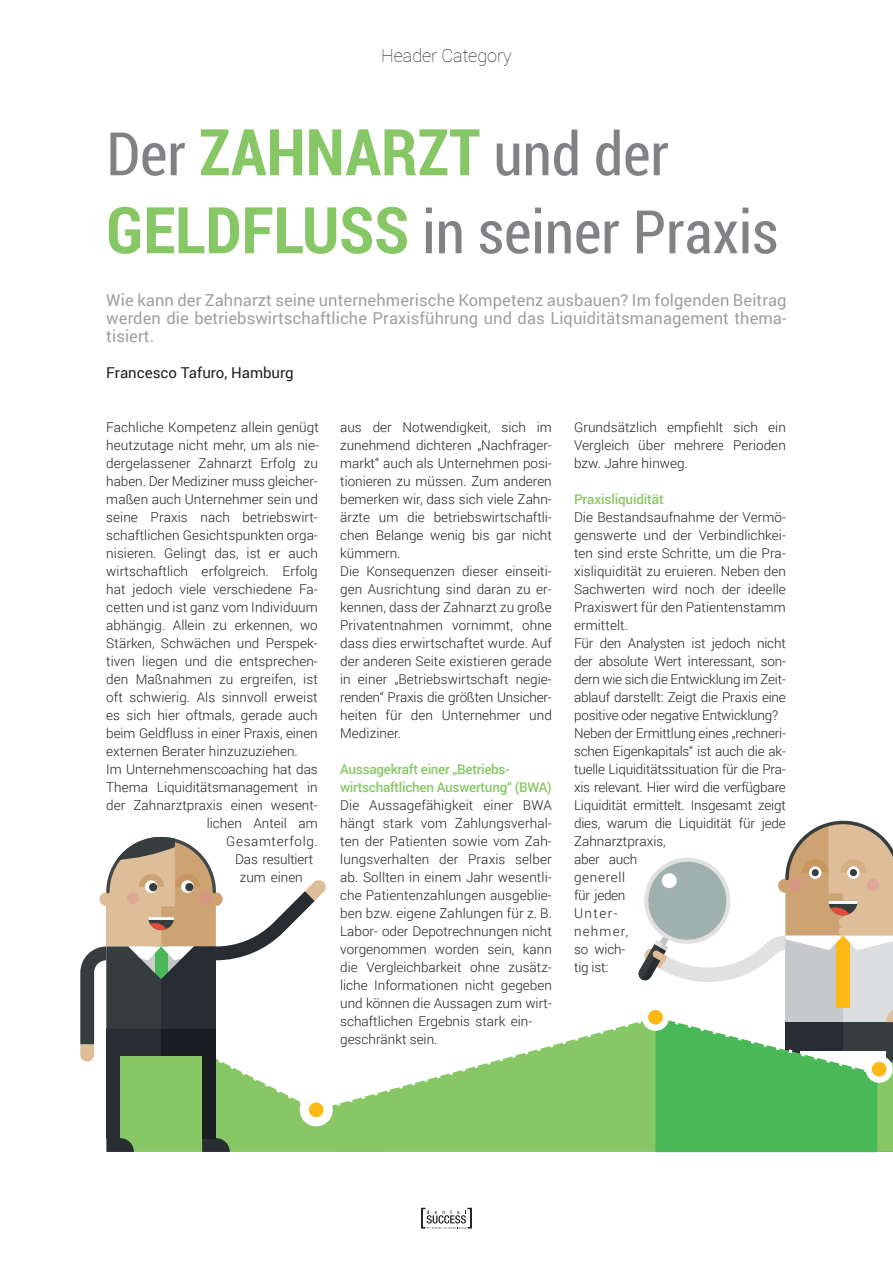
<style>
.page{position:relative;width:893px;height:1263px;background:#fff}
.page>*{position:absolute;margin:0;border:0;box-sizing:border-box;transform-origin:0 0}
.Headline{font:60px/78px "Roboto Condensed";color:#808285}
.t1{font:100 18px "Roboto";color:#231f20}
.Teaser{font:16.5px/18px "Roboto";letter-spacing:.005em;color:#9d9fa2;text-align:justify}
.Author{font:15px "Roboto";color:#231f20}
.Content{font:300 13.5px/18px "Roboto";color:#231f20;text-align:justify}
.Crossheading{font:500 13.5px/18px "Roboto";letter-spacing:-.02em;color:#87c765}
.Content-2{font:300 13.5px "Roboto";letter-spacing:.045em;color:#231f20}
.s1{font-weight:700;font-size:64.5px;color:#87c765}
</style>
<div class="page">
<svg style="left:421px;top:1208px;width:51px;height:21px"></svg>
<svg style="left:644px;top:821px;width:249px;height:81px"></svg>
<div style="left:378px;top:1113px;width:277px;height:39px;background:#87c765"></div>
<svg style="left:655px;top:1113px;width:238px;height:39px;background:#4db957"></svg>
<svg style="left:80px;top:837px;width:298px;height:315px"></svg>
<div style="left:300px;top:1093px;width:33px;height:33px;background:#fff;border-radius:50%"></div>
<svg style="left:215px;top:902px;width:678px;height:211px"></svg>
<div style="left:648px;top:1010px;width:15px;height:14px;background:#fcb814;border-radius:50%"></div>
<div style="left:309px;top:1102px;width:15px;height:15px;background:#fcb814;border-radius:50%"></div>
<div style="left:865px;top:1055px;width:28px;height:28px;background:#fff;border-radius:50%"></div>
<div style="left:872px;top:1062px;width:14px;height:14px;background:#fcb814;border-radius:50%"></div>
<h2 class="t1" style="left:381px;top:43px;width:132px">Header Category</h2>
<p class="Headline" style="left:106px;top:113px;width:674px">Der <span class="s1">ZAHNARZT</span> und der<br><span class="s1">GELDFLUSS</span> in seiner Praxis</p>
<p class="Teaser" style="left:106px;top:291px;width:682px">Wie kann der Zahnarzt seine unternehmerische Kompetenz ausbauen? Im folgenden Beitrag werden die betriebswirtschaftliche Praxisführung und das Liquiditätsmanagement thema&shy;tisiert.</p>
<p class="Author" style="left:106px;top:362px;width:189px">Francesco Tafuro, Hamburg</p>
<p class="Content" style="left:106px;top:418px;width:214px">Fachliche Kompetenz allein genügt heutzutage nicht mehr, um als nie&shy;dergelassener Zahnarzt Erfolg zu haben. Der Mediziner muss gleicher&shy;maßen auch Unternehmer sein und seine Praxis nach betriebswirt&shy;schaftlichen Gesichtspunkten orga&shy;nisieren. Gelingt das, ist er auch wirtschaftlich erfolgreich. Erfolg hat jedoch viele verschiedene Fa&shy;cetten und ist ganz vom Individuum abhängig. Allein zu erkennen, wo Stärken, Schwächen und Perspek&shy;tiven liegen und die entsprechen&shy;den Maßnahmen zu ergreifen, ist oft schwierig. Als sinnvoll erweist es sich hier oftmals, gerade auch beim Geldfluss in einer Praxis, einen externen Berater hinzuzuziehen.</p>
<p class="Content" style="left:106px;top:760px;width:213px">Im Unternehmenscoaching hat das</p>
<p class="Content" style="left:106px;top:778px;width:213px">Thema Liquiditätsmanagement in</p>
<p class="Content" style="left:106px;top:796px;width:213px">der Zahnarztpraxis einen wesent-</p>
<p class="Content" style="left:207px;top:814px;width:113px">lichen Anteil am</p>
<p class="Content-2" style="left:226px;top:832px;width:93px">Gesamterfolg.</p>
<p class="Content" style="left:235px;top:850px;width:79px">Das resultiert</p>
<p class="Content" style="left:240px;top:868px;width:65px">zum einen</p>
<p class="Content" style="left:340px;top:418px;width:213px">aus der Notwendigkeit, sich im zunehmend dichteren „Nachfrager&shy;markt“ auch als Unternehmen posi&shy;tionieren zu müssen. Zum anderen bemerken wir, dass sich viele Zahn&shy;ärzte um die betriebswirtschaftli&shy;chen Belange wenig bis gar nicht kümmern.</p>
<p class="Content" style="left:340px;top:562px;width:213px">Die Konsequenzen dieser einseiti&shy;gen Ausrichtung sind daran zu er&shy;kennen, dass der Zahnarzt zu große Privatentnahmen vornimmt, ohne dass dies erwirtschaftet wurde. Auf der anderen Seite existieren gerade in einer „Betriebswirtschaft negie&shy;renden“ Praxis die größten Unsicher&shy;heiten für den Unternehmer und Mediziner.</p>
<p class="Crossheading" style="left:340px;top:760px;width:213px">Aussagekraft einer „Betriebs&shy;wirtschaftlichen Auswertung“ (BWA)</p>
<p class="Content" style="left:340px;top:796px;width:213px;text-align:left">Die Aussagefähigkeit einer BWA hängt stark vom Zahlungsverhal&shy;ten der Patienten sowie vom Zah&shy;lungsverhalten der Praxis selber ab. Sollten in einem Jahr wesentli&shy;che Patientenzahlungen ausgeblie&shy;ben bzw. eigene Zahlungen für z. B.<br>Labor- oder Depotrechnungen nicht vorgenommen worden sein, kann die Vergleichbarkeit ohne zusätz&shy;liche Informationen nicht gegeben und können die Aussagen zum wirt&shy;schaftlichen Ergebnis stark ein&shy;geschränkt sein.</p>
<p class="Content" style="left:574px;top:418px;width:213px">Grundsätzlich empfiehlt sich ein Vergleich über mehrere Perioden bzw. Jahre hinweg.</p>
<p class="Crossheading" style="left:574px;top:490px;width:91px">Praxisliquidität</p>
<p class="Content" style="left:574px;top:508px;width:213px">Die Bestandsaufnahme der Vermö&shy;genswerte und der Verbindlichkei&shy;ten sind erste Schritte, um die Pra&shy;xisliquidität zu eruieren. Neben den Sachwerten wird noch der ideelle Praxiswert für den Patientenstamm ermittelt.</p>
<p class="Content" style="left:574px;top:634px;width:213px">Für den Analysten ist jedoch nicht der absolute Wert interessant, son&shy;dern wie sich die Entwicklung im Zeit&shy;ablauf darstellt: Zeigt die Praxis eine positive oder negative Entwicklung?</p>
<p class="Content" style="left:574px;top:724px;width:213px;text-align:left">Neben der Ermittlung eines „rechneri&shy;schen Eigenkapitals“ ist auch die ak&shy;tuelle Liquiditätssituation für die Pra&shy;xis relevant. Hier wird die verfügbare<br>Liquidität ermittelt. Insgesamt zeigt dies, warum die Liquidität für jede<br>Zahnarztpraxis,<br>aber auch<br>generell<br>für jeden<br>Unter-<br>nehmer,<br>so wich-<br>tig ist:</p>
</div>
